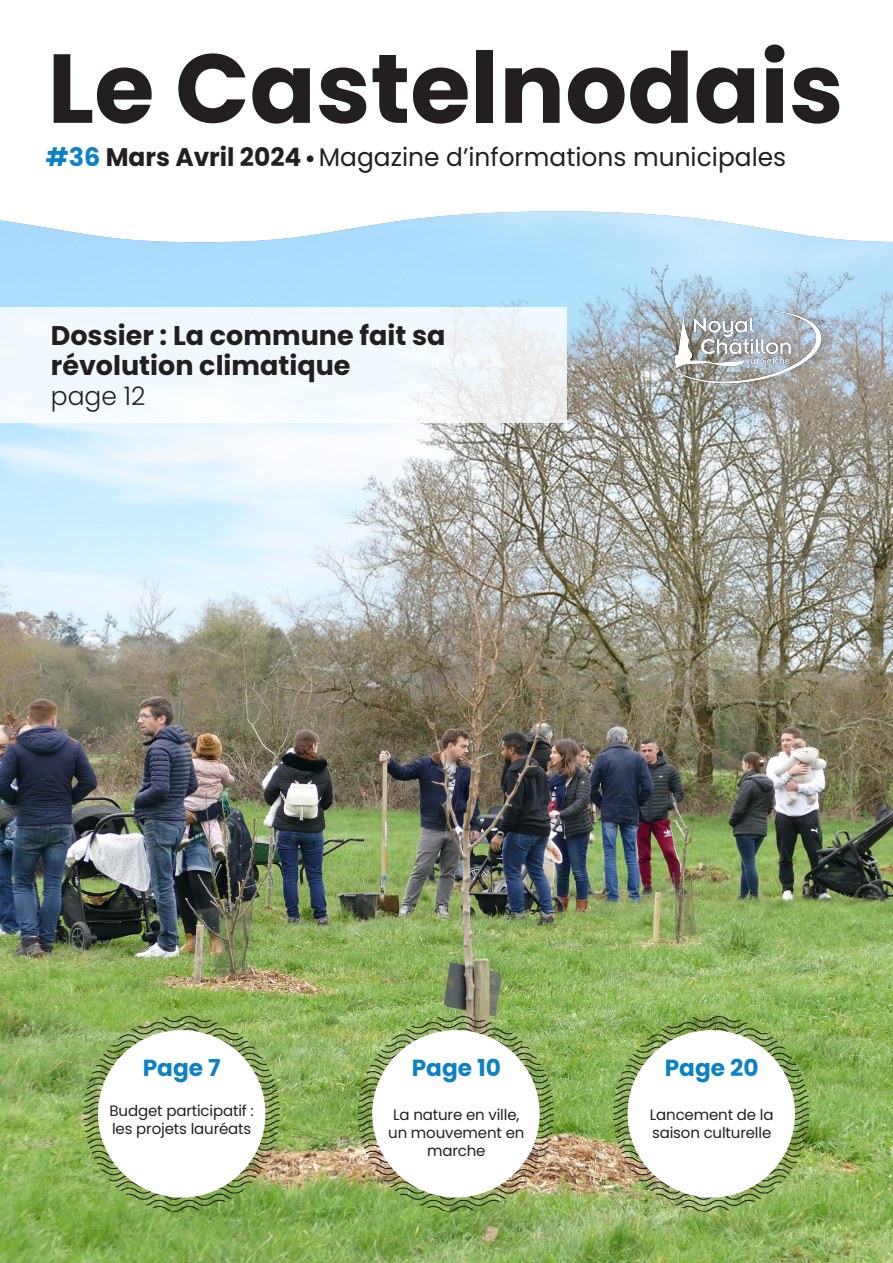
<style>
.page{position:relative;width:893px;height:1263px;background:#fff}
.page>*{position:absolute;margin:0;border:0;box-sizing:border-box;transform-origin:0 0}
.t1{font:700 97.8px "Poppins";color:#231f20}
.t2{font:700 27px/30px "Poppins";color:#231f20}
.t3{font:300 25.5px "Poppins";color:#231f20}
.t4{font:25.35px "Poppins";color:#231f20}
.t5{font:700 23.25px "Poppins";color:#0c81c5}
.t6{font:15px/18px "Poppins";letter-spacing:-.01em;color:#231f20}
.s1{font-weight:700;color:#0c81c5}
.s2{font-weight:700}
</style>
<div class="page">
<img style="left:0;top:211px;width:893px;height:1052px">
<img style="left:84px;top:1016px;width:196px;height:196px">
<div style="left:98px;top:1030px;width:167px;height:167px;background:#fff;border-radius:50%"></div>
<img style="left:358px;top:1016px;width:196px;height:196px">
<div style="left:372px;top:1030px;width:168px;height:167px;background:#fff;border-radius:50%"></div>
<img style="left:613px;top:1016px;width:196px;height:196px">
<div style="left:628px;top:1030px;width:167px;height:167px;background:#fff;border-radius:50%"></div>
<svg style="left:0;top:308px;width:567px;height:115px;fill:#f0f9fe"></svg>
<img style="left:650px;top:278px;width:190px;height:124px">
<div style="left:307px;top:155px;width:6px;height:7px;background:#231f20;border-radius:50%"></div>
<h1 class="t1" style="left:48px;top:32px;width:797px">Le Castelnodais</h1>
<h3 class="t4" style="left:46px;top:142px;width:742px"><span class="s1">#36</span> <span class="s2">Mars Avril 2024</span> Magazine d’informations municipales</h3>
<h2 class="t2" style="left:51px;top:321px;width:396px">Dossier : La commune fait sa révolution climatique</h2>
<h3 class="t3" style="left:51px;top:381px;width:96px">page 12</h3>
<h3 class="t5" style="left:143px;top:1054px;width:79px">Page 7</h3>
<p class="t6" style="left:110px;top:1101px;width:146px">Budget participatif : les projets lauréats</p>
<h3 class="t5" style="left:412px;top:1054px;width:91px">Page 10</h3>
<p class="t6" style="left:388px;top:1106px;width:138px;text-align:center">La nature en ville, un mouvement en marche</p>
<h3 class="t5" style="left:665px;top:1054px;width:95px">Page 20</h3>
<p class="t6" style="left:650px;top:1106px;width:125px">Lancement de la saison culturelle</p>
</div>
